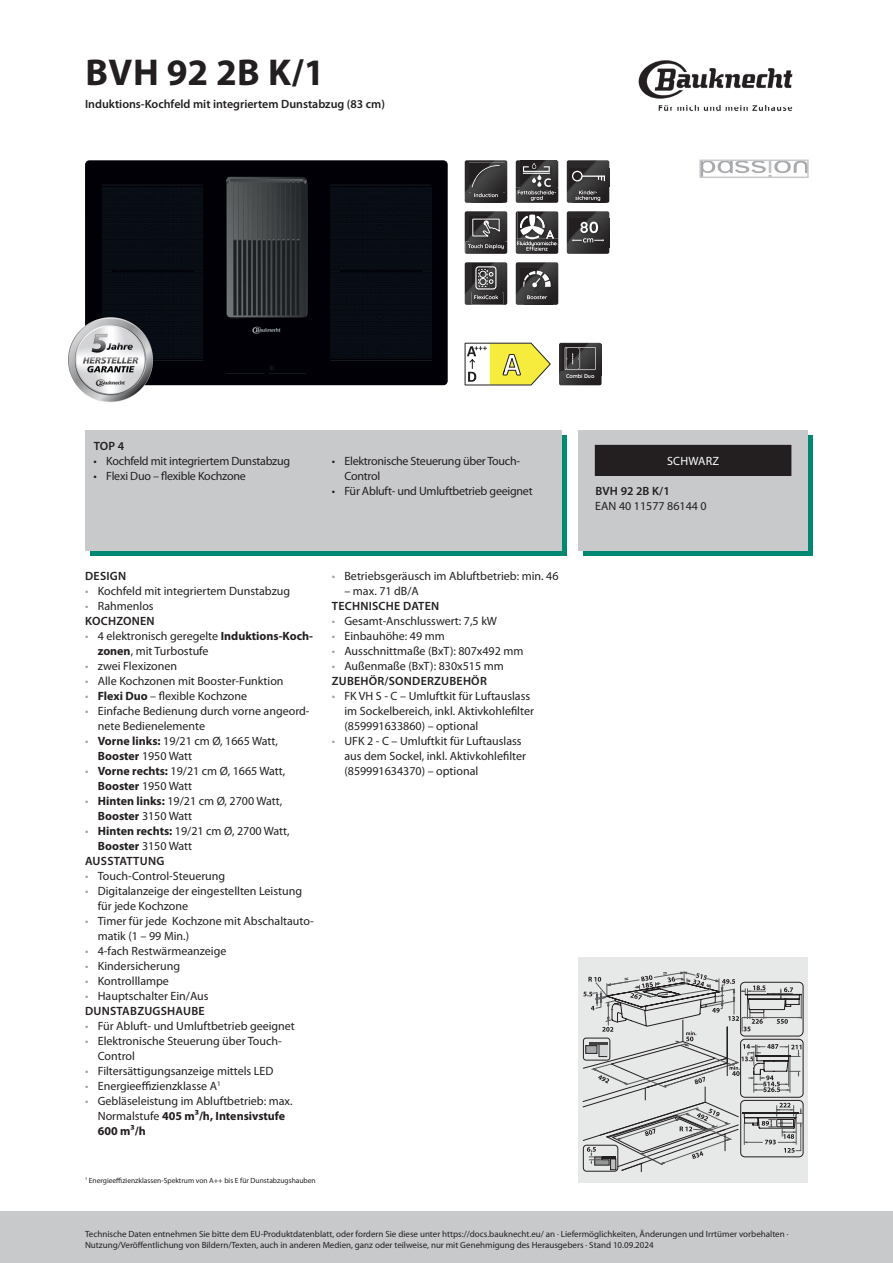
<style>
.page{position:relative;width:893px;height:1263px;background:#fff}
.page>*{position:absolute;margin:0;border:0;box-sizing:border-box;transform-origin:0 0}
.t1{font:700 37.5px "Myriad Pro";letter-spacing:.01em;color:#231f20}
.t2{font:12px/15px "Myriad Pro";color:#231f20}
.t3{font:12px/15px "Myriad Pro";letter-spacing:-.02em;color:#231f20}
.t4{font:600 12px "Myriad Pro";color:#231f20}
.t5{font:600 12px "Myriad Pro";letter-spacing:.02em;color:#231f20}
.t6{font:12px "Myriad Pro";letter-spacing:.02em;color:#fff}
.t7{font:9px/11.2px "Myriad Pro";color:#231f20}
.t8{font:7.5px "Myriad Pro";color:#231f20}
.t9{font:700 5.4px "Quicksand";color:#fff}
.s1{color:#9ea0a2}
.s2{font-weight:600}
.s3{font-weight:700}
</style>
<div class="page">
<img style="left:638px;top:60px;width:155px;height:52px">
<div style="left:0;top:1212px;width:893px;height:51px;background:#c7c9cb"></div>
<img style="left:85px;top:160px;width:363px;height:225px">
<img style="left:68px;top:317px;width:85px;height:85px;border-radius:43px">
<svg style="left:465px;top:160px;width:42px;height:43px;background:#3d3b3c"></svg>
<img style="left:465px;top:253px;width:42px;height:1px">
<svg style="left:465px;top:211px;width:42px;height:42px;background:#484647"></svg>
<svg style="left:465px;top:262px;width:42px;height:43px;background:#4d4c4d"></svg>
<img style="left:516px;top:201px;width:42px;height:2px">
<svg style="left:516px;top:160px;width:42px;height:41px;background:#4d4b4c"></svg>
<img style="left:516px;top:252px;width:42px;height:2px">
<svg style="left:516px;top:211px;width:43px;height:41px;background:#676566"></svg>
<svg style="left:516px;top:262px;width:42px;height:43px;background:#474546"></svg>
<svg style="left:567px;top:160px;width:42px;height:43px;background:#444344"></svg>
<svg style="left:567px;top:211px;width:42px;height:43px;background:#444244"></svg>
<svg style="left:465px;top:343px;width:85px;height:42px"></svg>
<svg style="left:559px;top:343px;width:43px;height:28px"></svg>
<img style="left:559px;top:371px;width:43px;height:14px">
<svg style="left:702px;top:163px;width:104px;height:12px"></svg>
<div style="left:699px;top:160px;width:110px;height:18px;border:2px solid #c7c9cb"></div>
<svg style="left:90px;top:436px;width:477px;height:120px;background:#20927f"></svg>
<div style="left:85px;top:430px;width:476px;height:120px;background:#c7c9cb"></div>
<div style="left:584px;top:436px;width:229px;height:120px;background:#008871"></div>
<div style="left:578px;top:430px;width:230px;height:120px;background:#c7c9cb"></div>
<div style="left:595px;top:445px;width:196px;height:30px;background:#231f20"></div>
<div style="left:578px;top:958px;width:230px;height:225px;background:#e7e8e8"></div>
<svg style="left:583px;top:971px;width:220px;height:201px"></svg>
<div style="left:781px;top:1119px;width:13px;height:8px;border:1px solid #231f20"></div>
<div style="left:777px;top:1119px;width:17px;height:8px;border:1px solid #231f20"></div>
<h1 class="t1" style="left:85px;top:48px;width:241px">BVH 92 2B K/1</h1>
<p class="t4" style="left:85px;top:97px;width:301px">Induktions-Kochfeld mit integriertem Dunstabzug (83 cm)</p>
<p class="t9" style="left:566px;top:372px;width:30px">Combi Duo</p>
<p class="t4" style="left:94px;top:439px;width:32px">TOP 4</p>
<p class="t3" style="left:94px;top:454px;width:198px">• Kochfeld mit integriertem Dunstabzug</p>
<p class="t3" style="left:94px;top:469px;width:154px">• Flexi Duo – flexible Kochzone</p>
<p class="t3" style="left:344px;top:454px;width:177px;text-indent:-13px">• Elektronische Steuerung über Touch-<br>Control</p>
<p class="t3" style="left:332px;top:484px;width:202px">• Für Abluft- und Umluftbetrieb geeignet</p>
<p class="t4" style="left:85px;top:570px;width:43px">DESIGN</p>
<p class="t2" style="left:85px;top:584px;width:207px"><span class="s1">•</span> Kochfeld mit integriertem Dunstabzug</p>
<p class="t2" style="left:85px;top:599px;width:71px"><span class="s1">•</span> Rahmenlos<br><span class="s2">KOCHZONEN</span></p>
<p class="t2" style="left:98px;top:629px;width:217px;text-indent:-13px"><span class="s1">•</span> 4 elektronisch geregelte <span class="s3">Induktions-Koch&shy;zonen</span>, mit Turbostufe</p>
<p class="t2" style="left:85px;top:659px;width:94px"><span class="s1">•</span> zwei Flexizonen</p>
<p class="t2" style="left:85px;top:674px;width:200px"><span class="s1">•</span> Alle Kochzonen mit Booster-Funktion</p>
<p class="t2" style="left:85px;top:689px;width:164px"><span class="s1">•</span> <span class="s3">Flexi Duo</span> – flexible Kochzone</p>
<p class="t2" style="left:98px;top:704px;width:213px;text-indent:-13px"><span class="s1">•</span> Einfache Bedienung durch vorne angeord&shy;nete Bedienelemente</p>
<p class="t2" style="left:98px;top:734px;width:182px;text-indent:-13px"><span class="s1">•</span> <span class="s3">Vorne links:</span> 19/21 cm Ø, 1665 Watt,<br><span class="s3">Booster</span> 1950 Watt</p>
<p class="t2" style="left:98px;top:764px;width:189px;text-indent:-13px"><span class="s1">•</span> <span class="s3">Vorne rechts:</span> 19/21 cm Ø, 1665 Watt,<br><span class="s3">Booster</span> 1950 Watt</p>
<p class="t2" style="left:98px;top:794px;width:186px;text-indent:-13px"><span class="s1">•</span> <span class="s3">Hinten links:</span> 19/21 cm Ø, 2700 Watt,<br><span class="s3">Booster</span> 3150 Watt</p>
<p class="t2" style="left:85px;top:824px;width:206px"><span class="s1">•</span> <span class="s3">Hinten rechts:</span> 19/21 cm Ø, 2700 Watt,</p>
<p class="t2" style="left:98px;top:839px;width:96px"><span class="s3">Booster</span> 3150 Watt</p>
<p class="t5" style="left:85px;top:855px;width:81px">AUSSTATTUNG</p>
<p class="t2" style="left:85px;top:869px;width:142px"><span class="s1">•</span> Touch-Control-Steuerung</p>
<p class="t2" style="left:98px;top:884px;width:206px;text-indent:-13px"><span class="s1">•</span> Digitalanzeige der eingestellten Leistung für jede Kochzone</p>
<p class="t2" style="left:98px;top:914px;width:218px;text-indent:-13px"><span class="s1">•</span> Timer für jede Kochzone mit Abschaltauto&shy;matik (1 – 99 Min.)</p>
<p class="t2" style="left:85px;top:944px;width:143px"><span class="s1">•</span> 4-fach Restwärmeanzeige</p>
<p class="t2" style="left:85px;top:959px;width:97px"><span class="s1">•</span> Kindersicherung</p>
<p class="t2" style="left:85px;top:974px;width:85px"><span class="s1">•</span> Kontrolllampe</p>
<p class="t2" style="left:85px;top:989px;width:125px"><span class="s1">•</span> Hauptschalter Ein/Aus<br><span class="s2">DUNSTABZUGSHAUBE</span></p>
<p class="t2" style="left:85px;top:1019px;width:211px"><span class="s1">•</span> Für Abluft- und Umluftbetrieb geeignet</p>
<p class="t2" style="left:98px;top:1034px;width:185px;text-indent:-13px"><span class="s1">•</span> Elektronische Steuerung über Touch-<br>Control</p>
<p class="t2" style="left:85px;top:1064px;width:190px"><span class="s1">•</span> Filtersättigungsanzeige mittels LED</p>
<p class="t2" style="left:85px;top:1079px;width:137px"><span class="s1">•</span> Energieeffizienzklasse A<sup>1</sup></p>
<p class="t2" style="left:98px;top:1094px;width:196px;text-indent:-13px"><span class="s1">•</span> Gebläseleistung im Abluftbetrieb: max.<br>Normalstufe <span class="s3">405 m³/h, Intensivstufe<br>600 m³/h</span></p>
<p class="t2" style="left:332px;top:569px;width:228px"><span class="s1">•</span> Betriebsgeräusch im Abluftbetrieb: min. 46</p>
<p class="t2" style="left:344px;top:584px;width:76px">– max. 71 dB/A</p>
<p class="t5" style="left:332px;top:600px;width:109px">TECHNISCHE DATEN</p>
<p class="t2" style="left:332px;top:614px;width:167px"><span class="s1">•</span> Gesamt-Anschlusswert: 7,5 kW</p>
<p class="t2" style="left:332px;top:629px;width:115px"><span class="s1">•</span> Einbauhöhe: 49 mm</p>
<p class="t2" style="left:332px;top:644px;width:193px"><span class="s1">•</span> Ausschnittmaße (BxT): 807x492 mm</p>
<p class="t2" style="left:332px;top:659px;width:174px"><span class="s1">•</span> Außenmaße (BxT): 830x515 mm<br><span class="s2">ZUBEHÖR/SONDERZUBEHÖR</span></p>
<p class="t2" style="left:344px;top:689px;width:191px;text-indent:-13px"><span class="s1">•</span> FK VH S - C – Umluftkit für Luftauslass im Sockelbereich, inkl. Aktivkohlefilter (859991633860) – optional</p>
<p class="t2" style="left:344px;top:734px;width:183px;text-indent:-13px"><span class="s1">•</span> UFK 2 - C – Umluftkit für Luftauslass aus dem Sockel, inkl. Aktivkohlefilter (859991634370) – optional</p>
<p class="t8" style="left:85px;top:1176px;width:232px"><sup>1</sup> Energieeffizienzklassen-Spektrum von A++ bis E für Dunstabzugshauben</p>
<p class="t6" style="left:667px;top:454px;width:54px">SCHWARZ</p>
<p class="t4" style="left:595px;top:484px;width:76px">BVH 92 2B K/1</p>
<p class="t2" style="left:595px;top:499px;width:113px">EAN 40 11577 86144 0</p>
<p class="t7" style="left:85px;top:1228px;width:705px">Technische Daten entnehmen Sie bitte dem EU-Produktdatenblatt, oder fordern Sie diese unter https://docs.bauknecht.eu/ an · Liefermöglichkeiten, Änderungen und Irrtümer vorbehalten ·<br>Nutzung/Veröffentlichung von Bildern/Texten, auch in anderen Medien, ganz oder teilweise, nur mit Genehmigung des Herausgebers · Stand 10.09.2024</p>
</div>
